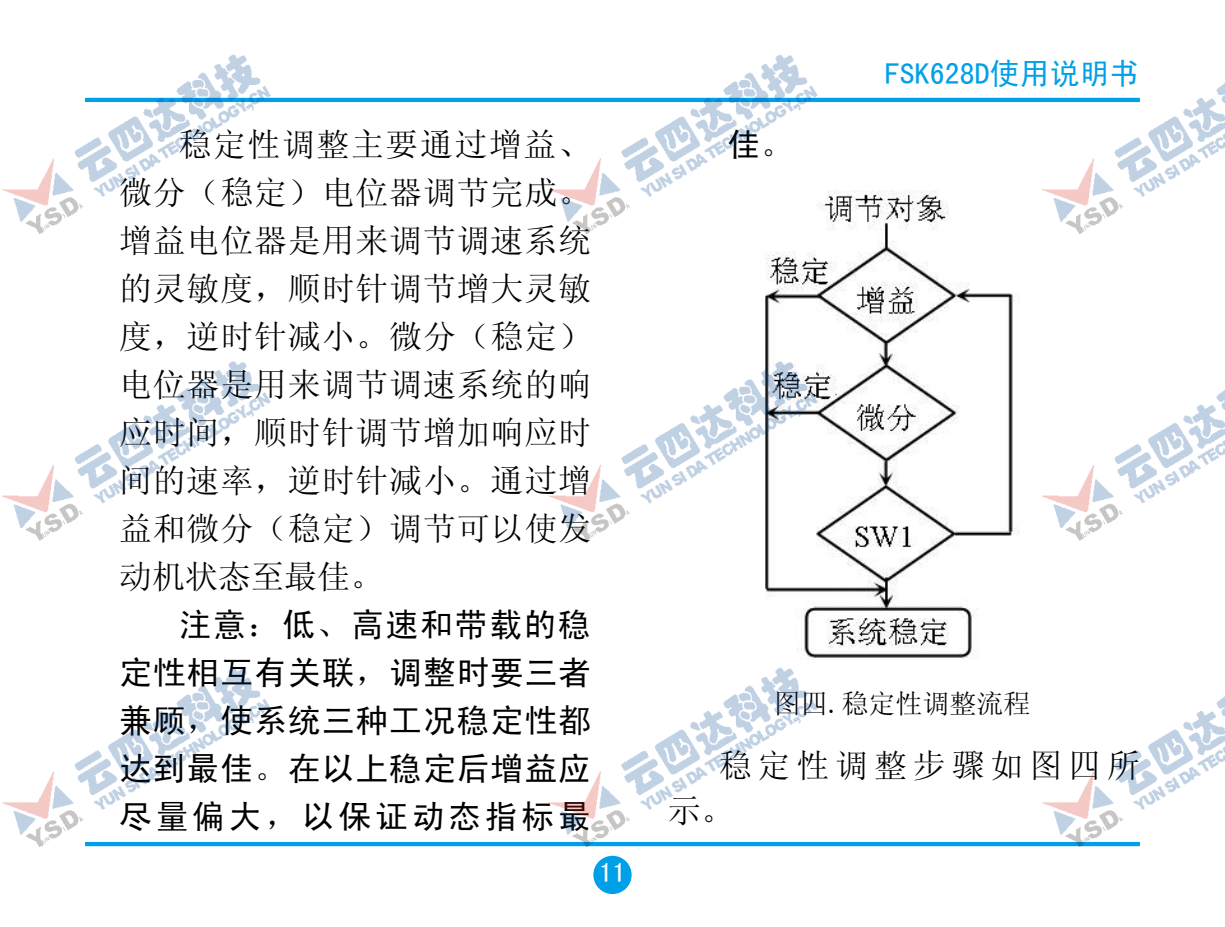
<style>
.page{position:relative;width:1225px;height:927px;background:#fff}
.page>*{position:absolute;margin:0;border:0;box-sizing:border-box;transform-origin:0 0}
.t1{font:33px/48px "Sim Sun";letter-spacing:.025em;color:#000;text-align:justify}
.t2{font:33px/48px "Sim Hei";letter-spacing:.025em;color:#000;text-align:justify}
.t3{font:33px/45px "Sim Sun";letter-spacing:.175em;color:#000}
.t4{font:30px "Sim Hei";color:#00a0e9}
.t5{font:27px "Sim Sun";color:#000}
.t6{font:27px "Sim Hei";color:#fff}
</style>
<div class="page">
<img style="left:2px;top:54px;width:1223px;height:840px">
<p class="t1" style="left:119px;top:120px;width:473px;text-indent:60px">稳定性调整主要通过增益、微分（稳定）电位器调节完成。增益电位器是用来调节调速系统的灵敏度，顺时针调节增大灵敏度，逆时针减小。微分（稳定）电位器是用来调节调速系统的响应时间，顺时针调节增加响应时间的速率，逆时针减小。通过增益和微分（稳定）调节可以使发动机状态至最佳。</p>
<p class="t2" style="left:119px;top:600px;width:473px;text-indent:60px">注意：低、高速和带载的稳定性相互有关联，调整时要三者兼顾，使系统三种工况稳定性都达到最佳。在以上稳定后增益应尽量偏大，以保证动态指标最</p>
<p class="t6" style="left:599px;top:859px;width:11px">11</p>
<p class="t2" style="left:727px;top:120px;width:67px">佳。</p>
<p class="t4" style="left:884px;top:58px;width:256px">FSK628D使用说明书</p>
<p class="t5" style="left:774px;top:690px;width:258px">图四.稳定性调整流程</p>
<p class="t3" style="left:668px;top:743px;width:474px;text-indent:51px">稳定性调整步骤如图四所示。</p>
</div>
